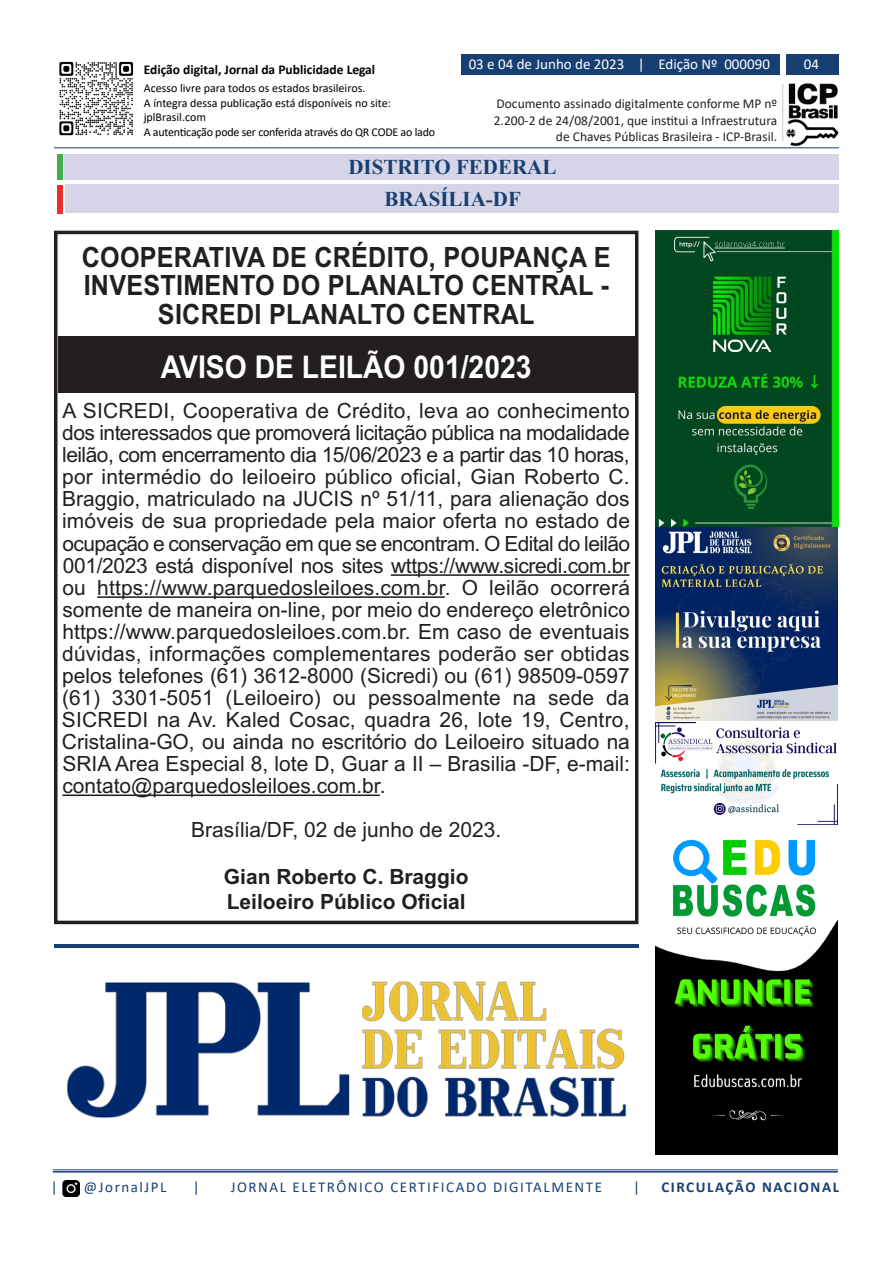
<style>
.page{position:relative;width:893px;height:1263px;background:#fff}
.page>*{position:absolute;margin:0;border:0;box-sizing:border-box;transform-origin:0 0}
.t1{font:700 31.5px "Arial";color:#fff;scale:.9 1}
.t2{font:700 27.9px/28.7px "Arial";letter-spacing:.01em;color:#231f20;text-align:center;scale:.9 1}
.t3{font:21px/22px "Arial";color:#231f20;text-align:justify}
.t4{font:700 21px/25.2px "Arial";color:#231f20}
.t5{font:700 21px "Times New Roman";color:#173f72}
.t6{font:15px "Calibri";letter-spacing:.105em;color:#173f72}
.t7{font:15px "Calibri";color:#fff}
.t8{font:700 15px "Calibri";letter-spacing:.105em;color:#173f72}
.t9{font:13.5px/16.2px "Calibri";color:#231f20;text-align:right}
.t10{font:700 13.5px "Calibri";color:#000}
.t11{font:12px/14.4px "Calibri";color:#000}
</style>
<div class="page">
<img style="left:59px;top:61px;width:75px;height:75px">
<img style="left:783px;top:83px;width:56px;height:64px">
<hr style="left:782px;top:84px;width:1px;height:57px;background:#c7c7d9">
<div style="left:786px;top:54px;width:53px;height:21px;background:#173f72"></div>
<div style="left:461px;top:54px;width:319px;height:21px;background:#173f72"></div>
<hr style="left:54px;top:147px;width:785px;height:1px;background:#173f72">
<hr style="left:53px;top:1169px;width:785px;height:1px;background:#173f72">
<hr style="left:53px;top:1171px;width:785px;height:1px;background:#173f72">
<img style="left:62px;top:1180px;width:18px;height:16px">
<div style="left:57px;top:154px;width:6px;height:26px;background:#40ae49"></div>
<div style="left:66px;top:185px;width:773px;height:28px;background:#d5d5e7"></div>
<div style="left:58px;top:185px;width:5px;height:28px;background:#ee2d2d"></div>
<div style="left:65px;top:154px;width:774px;height:26px;background:#d5d5e7"></div>
<div style="left:54px;top:231px;width:584px;height:693px;border:3px solid #231f20"></div>
<hr style="left:391px;top:574px;width:238px;height:2px;background:#231f20">
<hr style="left:97px;top:596px;width:348px;height:2px;background:#231f20">
<hr style="left:62px;top:794px;width:318px;height:2px;background:#231f20">
<div style="left:58px;top:336px;width:576px;height:57px;background:#231f20"></div>
<img style="left:655px;top:231px;width:184px;height:295px">
<img style="left:655px;top:723px;width:183px;height:101px">
<img style="left:655px;top:839px;width:183px;height:315px">
<img style="left:655px;top:528px;width:183px;height:192px">
<hr style="left:54px;top:944px;width:584px;height:3px;background:#173f72">
<img style="left:67px;top:981px;width:559px;height:137px">
<p class="t10" style="left:144px;top:60px;width:233px">Edição digital, Jornal da Publicidade Legal</p>
<p class="t11" style="left:144px;top:81px;width:293px">Acesso livre para todos os estados brasileiros.<br>A íntegra dessa publicação está disponíveis no site: jplBrasil.com<br>A autenticação pode ser conferida através do QR CODE ao lado</p>
<p class="t7" style="left:469px;top:54px;width:303px">03 e 04 de Junho de 2023 | Edição Nº 000090</p>
<p class="t7" style="left:804px;top:54px;width:17px">04</p>
<p class="t9" style="left:494px;top:95px;width:285px">Documento assinado digitalmente conforme MP nº<br>2.200-2 de 24/08/2001, que institui a Infraestrutura de Chaves Públicas Brasileira - ICP-Brasil.</p>
<p class="t5" style="left:348px;top:152px;width:209px">DISTRITO FEDERAL</p>
<p class="t5" style="left:384px;top:184px;width:138px">BRASÍLIA-DF</p>
<h2 class="t2" style="left:82px;top:243px;width:589px">COOPERATIVA DE CRÉDITO, POUPANÇA E<br>INVESTIMENTO DO PLANALTO CENTRAL -<br>SICREDI PLANALTO CENTRAL</h2>
<h1 class="t1" style="left:161px;top:345px;width:413px">AVISO DE LEILÃO 001/2023</h1>
<p class="t3" style="left:62px;top:400px;width:570px">A SICREDI, Cooperativa de Crédito, leva ao conhecimento dos interessados que promoverá licitação pública na modalidade leilão, com encerramento dia 15/06/2023 e a partir das 10 horas, por intermédio do leiloeiro público oficial, Gian Roberto C.<br>Braggio, matriculado na JUCIS nº 51/11, para alienação dos imóveis de sua propriedade pela maior oferta no estado de ocupação e conservação em que se encontram. O Edital do leilão 001/2023 está disponível nos sites wttps://www.sicredi.com.br ou https://www.parquedosleiloes.com.br. O leilão ocorrerá somente de maneira on-line, por meio do endereço eletrônico https://www.parquedosleiloes.com.br. Em caso de eventuais dúvidas, informações complementares poderão ser obtidas pelos telefones (61) 3612-8000 (Sicredi) ou (61) 98509-0597 (61) 3301-5051 (Leiloeiro) ou pessoalmente na sede da SICREDI na Av. Kaled Cosac, quadra 26, lote 19, Centro, Cristalina-GO, ou ainda no escritório do Leiloeiro situado na SRIA Area Especial 8, lote D, Guar a II – Brasilia -DF, e-mail: contato@parquedosleiloes.com.br.</p>
<p class="t3" style="left:191px;top:818px;width:312px">Brasília/DF, 02 de junho de 2023.</p>
<p class="t4" style="left:224px;top:864px;width:246px">Gian Roberto C. Braggio<br>Leiloeiro Público Oficial</p>
<p class="t6" style="left:51px;top:1177px;width:8px">|</p>
<p class="t6" style="left:84px;top:1177px;width:84px">@JornalJPL</p>
<p class="t6" style="left:193px;top:1177px;width:8px">|</p>
<p class="t6" style="left:231px;top:1177px;width:373px">JORNAL ELETRÔNICO CERTIFICADO DIGITALMENTE</p>
<p class="t6" style="left:633px;top:1177px;width:8px">|</p>
<p class="t8" style="left:661px;top:1177px;width:179px">CIRCULAÇÃO NACIONAL</p>
</div>
